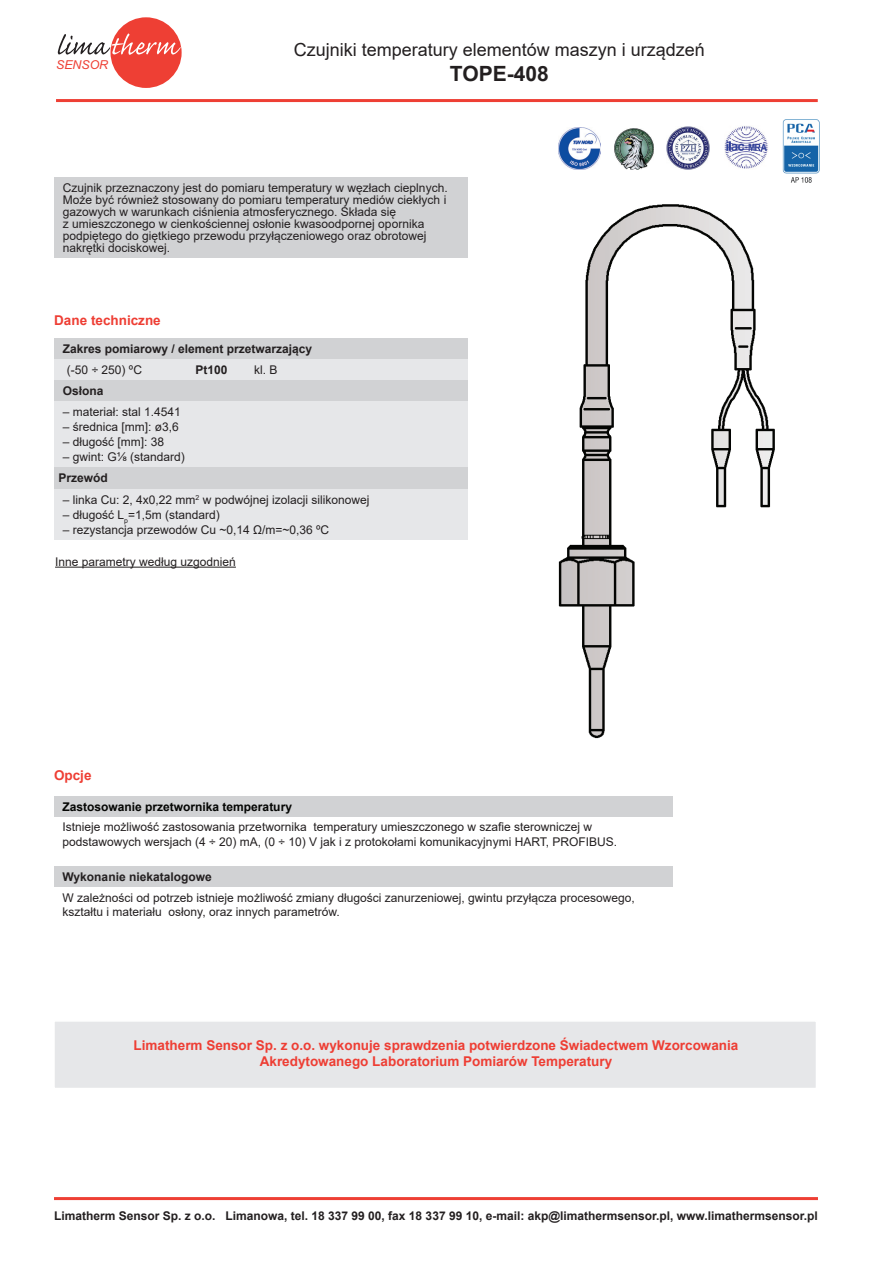
<style>
.page{position:relative;width:872px;height:1263px;background:#fff}
.page>*{position:absolute;margin:0;border:0;box-sizing:border-box;transform-origin:0 0}
.t1{font:700 21px "Arial";color:#231f20}
.t2{font:18px "Arial";color:#231f20}
.t3{font:700 13.5px/16.2px "Arial";color:#ee3e34;text-align:center}
.t4{font:italic 12.3px "Arial";color:#ee3f34}
.t5{font:12px/12px "Arial";color:#231f20}
.t6{font:700 12px "Arial";color:#231f20}
.t7{font:700 12px "Arial";color:#040503}
</style>
<div class="page">
<hr style="left:54px;top:1197px;width:764px;height:3px;background:#ee3f34">
<div style="left:110px;top:17px;width:72px;height:71px;background:#ee3f34;border-radius:50%"></div>
<svg style="left:58px;top:34px;width:123px;height:21px"></svg>
<hr style="left:56px;top:99px;width:761px;height:3px;background:#ee3f34">
<img style="left:667px;top:127px;width:43px;height:43px">
<img style="left:558px;top:128px;width:43px;height:42px">
<img style="left:614px;top:129px;width:39px;height:41px">
<div style="left:54px;top:338px;width:414px;height:21px;background:#d1d2d4"></div>
<div style="left:54px;top:359px;width:414px;height:21px;background:#e6e7e9"></div>
<div style="left:54px;top:380px;width:414px;height:21px;background:#d1d2d4"></div>
<div style="left:54px;top:401px;width:414px;height:66px;background:#e6e7e9"></div>
<div style="left:54px;top:467px;width:414px;height:22px;background:#d1d2d4"></div>
<div style="left:54px;top:489px;width:414px;height:50px;background:#e6e7e9"></div>
<hr style="left:55px;top:567px;width:181px;height:1px;background:#231f20">
<div style="left:53px;top:1020px;width:764px;height:69px;background:#e6e7e9;border:2px solid #fff"></div>
<div style="left:54px;top:177px;width:414px;height:81px;background:#d1d2d4"></div>
<img style="left:782px;top:119px;width:38px;height:64px">
<img style="left:724px;top:126px;width:44px;height:43px">
<div style="left:54px;top:796px;width:619px;height:20px;background:#d1d2d4"></div>
<div style="left:54px;top:866px;width:619px;height:21px;background:#d1d2d4"></div>
<img style="left:558px;top:204px;width:217px;height:535px">
<p class="t4" style="left:56px;top:56px;width:54px">SENSOR</p>
<h2 class="t2" style="left:294px;top:37px;width:413px">Czujniki temperatury elementów maszyn i urządzeń</h2>
<h1 class="t1" style="left:450px;top:59px;width:100px">TOPE-408</h1>
<p class="t5" style="left:63px;top:181px;width:386px">Czujnik przeznaczony jest do pomiaru temperatury w węzłach cieplnych.<br>Może być również stosowany do pomiaru temperatury mediów ciekłych i gazowych w warunkach ciśnienia atmosferycznego. Składa się<br>z umieszczonego w cienkościennej osłonie kwasoodpornej opornika podpiętego do giętkiego przewodu przyłączeniowego oraz obrotowej nakrętki dociskowej.</p>
<p class="t3" style="left:54px;top:312px;width:108px">Dane techniczne</p>
<p class="t6" style="left:63px;top:340px;width:251px">Zakres pomiarowy / element przetwarzający</p>
<p class="t5" style="left:67px;top:364px;width:76px">(-50 ÷ 250) ºC</p>
<p class="t6" style="left:195px;top:361px;width:34px">Pt100</p>
<p class="t5" style="left:254px;top:364px;width:25px">kl. B</p>
<p class="t6" style="left:63px;top:382px;width:42px">Osłona</p>
<p class="t5" style="left:63px;top:406px;width:120px">– materiał: stal 1.4541</p>
<p class="t5" style="left:63px;top:421px;width:118px">– średnica [mm]: ø3,6</p>
<p class="t5" style="left:63px;top:436px;width:103px">– długość [mm]: 38</p>
<p class="t5" style="left:63px;top:451px;width:124px">– gwint: G⅛ (standard)</p>
<p class="t6" style="left:58px;top:469px;width:51px">Przewód</p>
<p class="t5" style="left:63px;top:493px;width:308px">– linka Cu: 2, 4x0,22 mm<sup>2</sup> w podwójnej izolacji silikonowej</p>
<p class="t5" style="left:63px;top:508px;width:158px">– długość L<sub>p</sub>=1,5m (standard)</p>
<p class="t5" style="left:63px;top:523px;width:268px">– rezystancja przewodów Cu ~0,14 Ω/m=~0,36 ºC</p>
<p class="t5" style="left:55px;top:556px;width:182px">Inne parametry według uzgodnień</p>
<p class="t3" style="left:54px;top:767px;width:39px">Opcje</p>
<p class="t7" style="left:63px;top:798px;width:231px">Zastosowanie przetwornika temperatury</p>
<p class="t5" style="left:63px;top:820px;width:556px;line-height:14.4px">Istnieje możliwość zastosowania przetwornika temperatury umieszczonego w szafie sterowniczej w podstawowych wersjach (4 ÷ 20) mA, (0 ÷ 10) V jak i z protokołami komunikacyjnymi HART, PROFIBUS.</p>
<p class="t6" style="left:63px;top:868px;width:151px">Wykonanie niekatalogowe</p>
<p class="t5" style="left:63px;top:890px;width:574px;line-height:14.4px">W zależności od potrzeb istnieje możliwość zmiany długości zanurzeniowej, gwintu przyłącza procesowego, kształtu i materiału osłony, oraz innych parametrów.</p>
<p class="t3" style="left:134px;top:1037px;width:606px">Limatherm Sensor Sp. z o.o. wykonuje sprawdzenia potwierdzone Świadectwem Wzorcowania<br>Akredytowanego Laboratorium Pomiarów Temperatury</p>
<p class="t6" style="left:54px;top:1207px;width:765px">Limatherm Sensor Sp. z o.o. Limanowa, tel. 18 337 99 00, fax 18 337 99 10, e-mail: akp@limathermsensor.pl, www.limathermsensor.pl</p>
</div>
